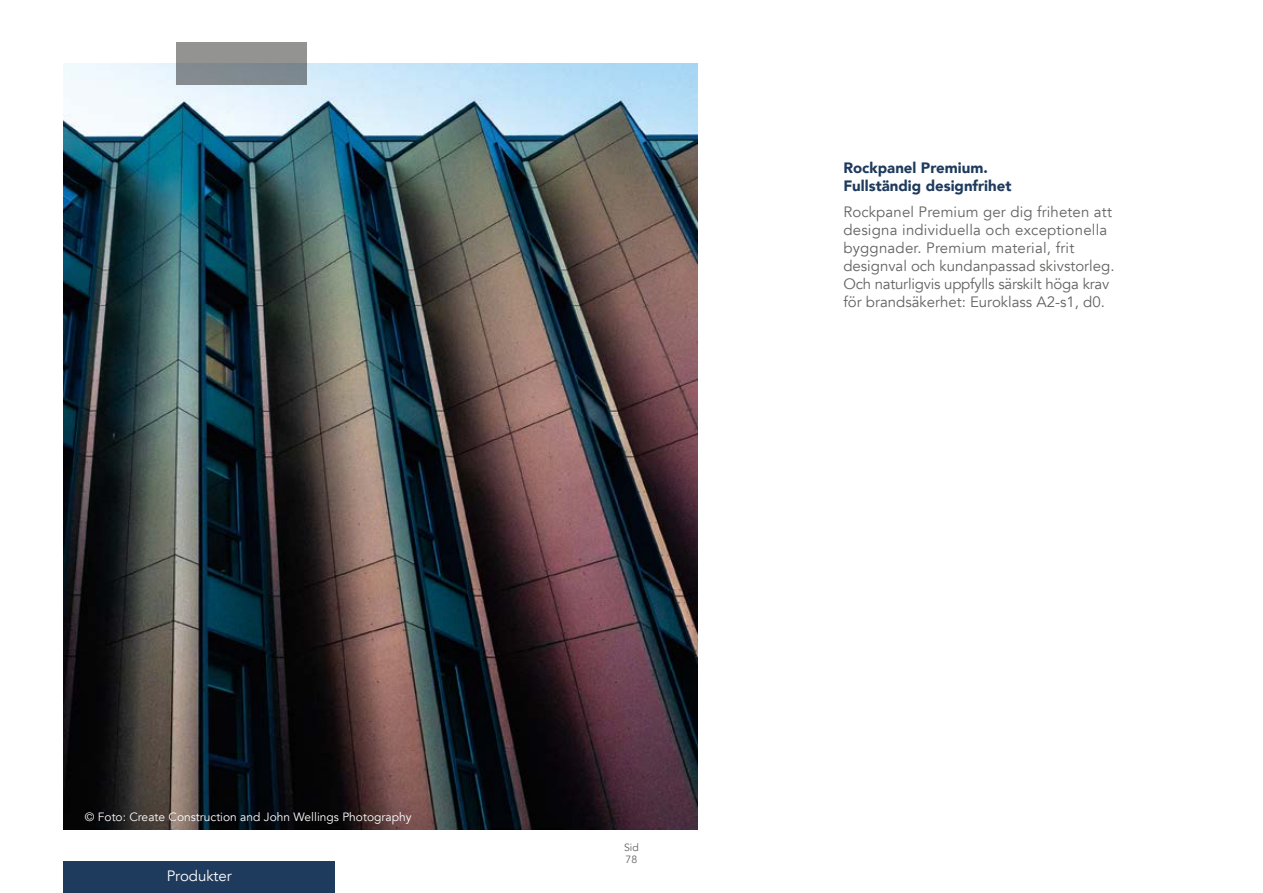
<style>
.page{position:relative;width:1263px;height:893px;background:#fff}
.page>*{position:absolute;margin:0;border:0;box-sizing:border-box;transform-origin:0 0}
.t1{font:15px/18px "Avenir";color:#636362}
.t2{font:900 15px/18px "Avenir";color:#1e3a5d}
.t3{font:15px "Avenir";color:#fff}
.t4{font:12px "Avenir";color:#fff}
.t5{font:10.5px/12.6px "Avenir";color:#636362}
</style>
<div class="page">
<img style="left:64px;top:64px;width:633px;height:765px">
<div style="left:176px;top:43px;width:130px;height:42px;background:linear-gradient(to right,#8b8f91,#868d90)"></div>
<div style="left:64px;top:861px;width:271px;height:32px;background:#1e3a5d"></div>
<p class="t4" style="left:85px;top:810px;width:328px">© Foto: Create Construction and John Wellings Photography</p>
<p class="t3" style="left:167px;top:867px;width:67px">Produkter</p>
<p class="t2" style="left:843px;top:158px;width:170px">Rockpanel Premium.<br>Fullständig designfrihet</p>
<p class="t1" style="left:843px;top:204px;width:273px">Rockpanel Premium ger dig friheten att designa individuella och exceptionella byggnader. Premium material, frit designval och kundanpassad skivstorleg.<br>Och naturligvis uppfylls särskilt höga krav för brandsäkerhet: Euroklass A2-s1, d0.</p>
<p class="t5" style="left:624px;top:841px;width:16px">Sid<br>78</p>
</div>
